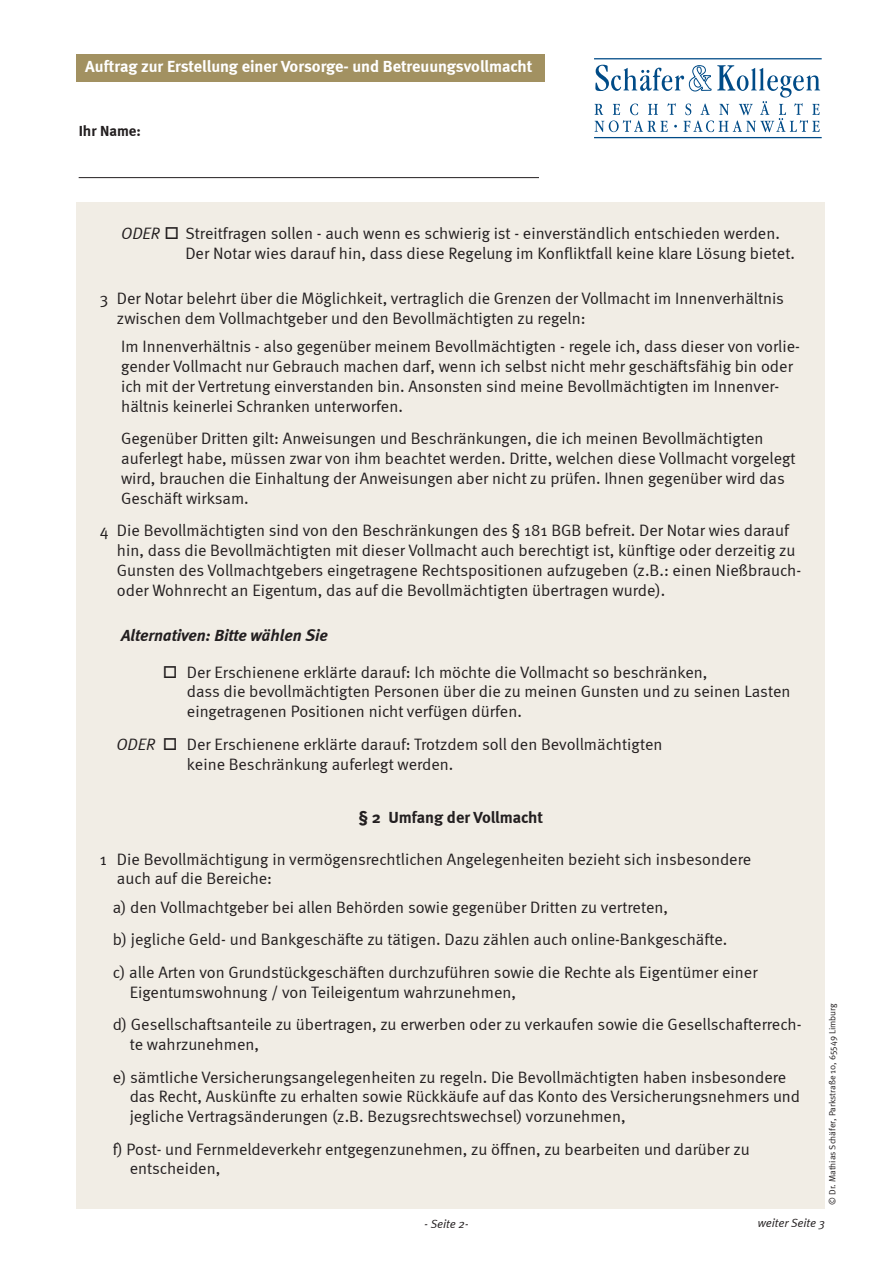
<style>
.page{position:relative;width:893px;height:1263px;background:#fff}
.page>*{position:absolute;margin:0;border:0;box-sizing:border-box;transform-origin:0 0}
.unter_Liste{font:16.5px/19.8px "Meta Normal";color:#231f20}
.t1{font:700 16.5px "Meta";letter-spacing:-.005em;color:#fff}
.fett{font:italic 700 16.5px "Meta";color:#231f20}
.Überschrift{font:700 16.5px "Meta";color:#231f20}
.t2{font:700 15px "Meta";color:#231f20}
.Fließtext{font:italic 12px "Meta Normal";letter-spacing:-.005em;color:#231f20}
.Fließtext-2{font:9px "Meta Normal";color:#231f20}
.s1{font-style:italic}
</style>
<div class="page">
<div style="left:77px;top:202px;width:748px;height:1007px;background:#f1ede5"></div>
<div style="left:77px;top:54px;width:468px;height:27px;background:#a29161"></div>
<hr style="left:79px;top:177px;width:460px;height:1px;background:#231f20">
<hr style="left:594px;top:58px;width:228px;height:1px;background:#004b87">
<hr style="left:594px;top:137px;width:228px;height:1px;background:#004b87">
<svg style="left:595px;top:65px;width:225px;height:67px"></svg>
<p class="t1" style="left:85px;top:57px;width:449px">Auftrag zur Erstellung einer Vorsorge- und Betreuungsvollmacht</p>
<p class="t2" style="left:79px;top:121px;width:64px">Ihr Name:</p>
<p class="unter_Liste" style="left:185px;top:223px;width:611px;text-indent:-64px"><span class="s1">ODER</span> □ Streitfragen sollen - auch wenn es schwierig ist - einverständlich entschieden werden.<br>Der Notar wies darauf hin, dass diese Regelung im Konfliktfall keine klare Lösung bietet.</p>
<p class="unter_Liste" style="left:117px;top:288px;width:669px;text-indent:-17px">3 Der Notar belehrt über die Möglichkeit, vertraglich die Grenzen der Vollmacht im Innenverhältnis zwischen dem Vollmachtgeber und den Bevollmächtigten zu regeln:</p>
<p class="unter_Liste" style="left:121px;top:336px;width:680px">Im Innenverhältnis - also gegenüber meinem Bevollmächtigten - regele ich, dass dieser von vorlie&shy;gender Vollmacht nur Gebrauch machen darf, wenn ich selbst nicht mehr geschäftsfähig bin oder ich mit der Vertretung einverstanden bin. Ansonsten sind meine Bevollmächtigten im Innenver&shy;hältnis keinerlei Schranken unterworfen.</p>
<p class="unter_Liste" style="left:121px;top:428px;width:676px">Gegenüber Dritten gilt: Anweisungen und Beschränkungen, die ich meinen Bevollmächtigten auferlegt habe, müssen zwar von ihm beachtet werden. Dritte, welchen diese Vollmacht vorgelegt wird, brauchen die Einhaltung der Anweisungen aber nicht zu prüfen. Ihnen gegenüber wird das Geschäft wirksam.</p>
<p class="unter_Liste" style="left:117px;top:520px;width:686px;text-indent:-17px">4 Die Bevollmächtigten sind von den Beschränkungen des § 181 BGB befreit. Der Notar wies darauf hin, dass die Bevollmächtigten mit dieser Vollmacht auch berechtigt ist, künftige oder derzeitig zu Gunsten des Vollmachtgebers eingetragene Rechtspositionen aufzugeben (z.B.: einen Nießbrauch&shy;oder Wohnrecht an Eigentum, das auf die Bevollmächtigten übertragen wurde).</p>
<p class="fett" style="left:121px;top:625px;width:208px">Alternativen: Bitte wählen Sie</p>
<p class="unter_Liste" style="left:187px;top:662px;width:605px;text-indent:-24px">□ Der Erschienene erklärte darauf: Ich möchte die Vollmacht so beschränken,<br>dass die bevollmächtigten Personen über die zu meinen Gunsten und zu seinen Lasten eingetragenen Positionen nicht verfügen dürfen.</p>
<p class="unter_Liste" style="left:187px;top:734px;width:477px;text-indent:-71px"><span class="s1">ODER</span> □ Der Erschienene erklärte darauf: Trotzdem soll den Bevollmächtigten keine Beschränkung auferlegt werden.</p>
<p class="Überschrift" style="left:358px;top:808px;width:186px">§ 2 Umfang der Vollmacht</p>
<p class="unter_Liste" style="left:117px;top:849px;width:636px;text-indent:-17px">1 Die Bevollmächtigung in vermögensrechtlichen Angelegenheiten bezieht sich insbesondere auch auf die Bereiche:</p>
<p class="unter_Liste" style="left:113px;top:897px;width:557px">a) den Vollmachtgeber bei allen Behörden sowie gegenüber Dritten zu vertreten,</p>
<p class="unter_Liste" style="left:113px;top:929px;width:616px">b) jegliche Geld- und Bankgeschäfte zu tätigen. Dazu zählen auch online-Bankgeschäfte.</p>
<p class="unter_Liste" style="left:130px;top:962px;width:629px;text-indent:-17px">c) alle Arten von Grundstückgeschäften durchzuführen sowie die Rechte als Eigentümer einer<br>Eigentumswohnung / von Teileigentum wahrzunehmen,</p>
<p class="unter_Liste" style="left:130px;top:1014px;width:673px;text-indent:-17px">d) Gesellschaftsanteile zu übertragen, zu erwerben oder zu verkaufen sowie die Gesellschafterrech&shy;te wahrzunehmen,</p>
<p class="unter_Liste" style="left:130px;top:1067px;width:672px;text-indent:-17px">e) sämtliche Versicherungsangelegenheiten zu regeln. Die Bevollmächtigten haben insbesondere das Recht, Auskünfte zu erhalten sowie Rückkäufe auf das Konto des Versicherungsnehmers und jegliche Vertragsänderungen (z.B. Bezugsrechtswechsel) vorzunehmen,</p>
<p class="unter_Liste" style="left:130px;top:1139px;width:621px;text-indent:-17px">f) Post- und Fernmeldeverkehr entgegenzunehmen, zu öffnen, zu bearbeiten und darüber zu entscheiden,</p>
<p class="Fließtext-2" style="left:827px;top:1205px;width:203px;rotate:-90deg">© Dr. Mathias Schäfer, Parkstraße 10, 65549 Limburg</p>
<p class="Fließtext" style="left:424px;top:1217px;width:46px">- Seite 2-</p>
<p class="Fließtext" style="left:758px;top:1215px;width:69px">weiter Seite 3</p>
</div>
